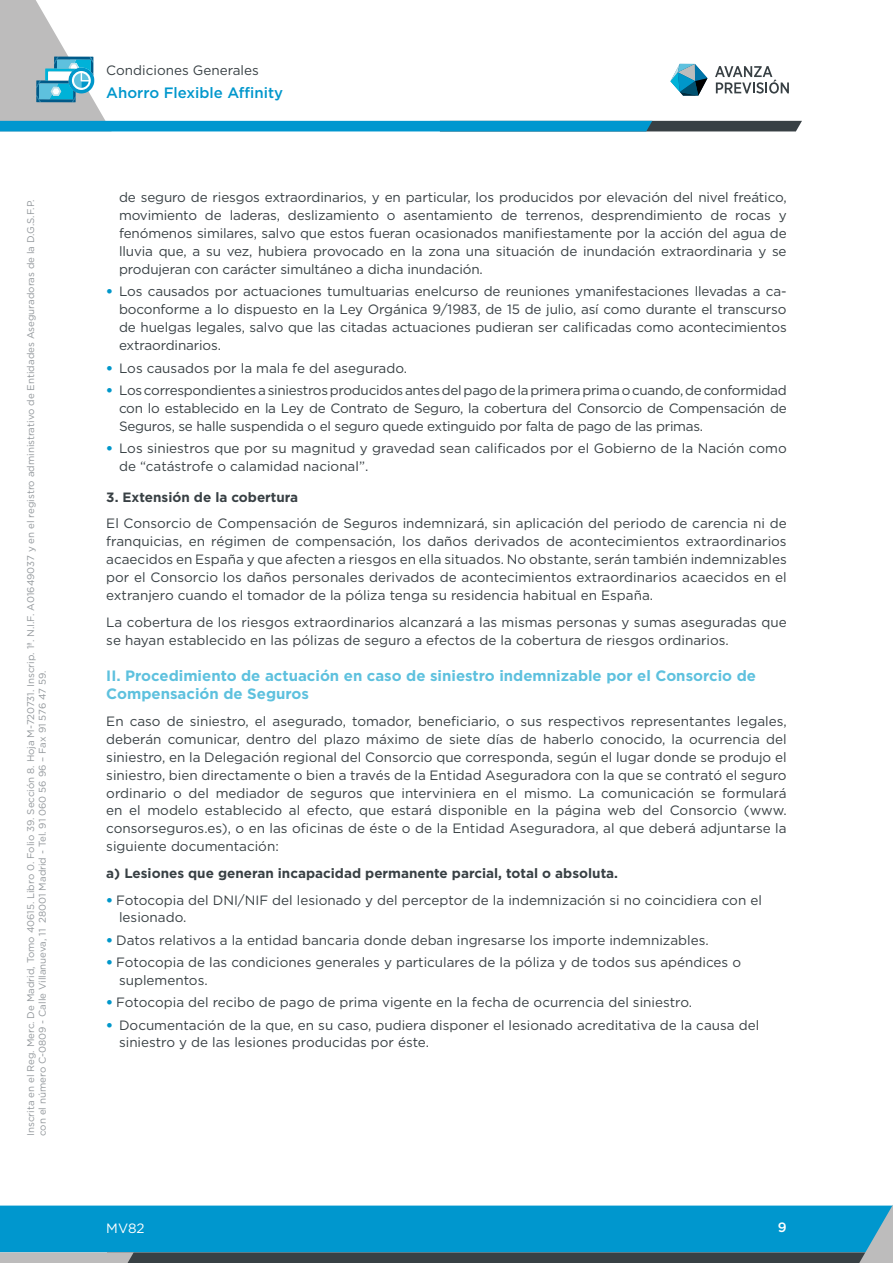
<style>
.page{position:relative;width:893px;height:1263px;background:#fff}
.page>*{position:absolute;margin:0;border:0;box-sizing:border-box;transform-origin:0 0}
.t1{font:700 15px/18px "Gotham";color:#5ec1de}
.t2{font:500 15px "Gotham";color:#0097cc}
.t3{font:13.5px/18px "Gotham";color:#384044;text-align:justify}
.t4{font:700 13.5px "Gotham";color:#384044}
.t5{font:13.5px "Gotham";color:#fff}
.t6{font:500 13.5px "Gotham";color:#fff}
.t7{font:9.75px/11.7px "Gotham";color:#92979b}
.s1{font-weight:900;color:#0097ca}
</style>
<div class="page">
<svg style="left:0;top:1205px;width:893px;height:58px;background:#148db9"></svg>
<svg style="left:0;top:0;width:802px;height:131px"></svg>
<p class="t3" style="left:106px;top:61px;width:154px">Condiciones Generales</p>
<p class="t2" style="left:106px;top:83px;width:178px">Ahorro Flexible Affinity</p>
<p class="t7" style="left:25px;top:1136px;width:938px;rotate:-90deg">Inscrita en el Reg. Merc. De Madrid, Tomo 40615. Libro 0. Folio 39. Sección 8. Hoja M-720731. Inscrip. 1ª. N.I.F. A01649037 y en el registro administrativo de Entidades Aseguradoras de la D.G.S.F.P. con el número C-0809 - Calle Villanueva, 11 28001 Madrid - Tel. 91 060 56 96 – Fax 91 576 47 59.</p>
<p class="t3" style="left:119px;top:188px;width:669px">de seguro de riesgos extraordinarios, y en particular, los producidos por elevación del nivel freático, movimiento de laderas, deslizamiento o asentamiento de terrenos, desprendimiento de rocas y fenómenos similares, salvo que estos fueran ocasionados manifiestamente por la acción del agua de lluvia que, a su vez, hubiera provocado en la zona una situación de inundación extraordinaria y se produjeran con carácter simultáneo a dicha inundación.</p>
<p class="t3" style="left:119px;top:282px;width:669px;text-indent:-13px"><span class="s1">•</span> Los causados por actuaciones tumultuarias enelcurso de reuniones ymanifestaciones llevadas a ca&shy;boconforme a lo dispuesto en la Ley Orgánica 9/1983, de 15 de julio, así como durante el transcurso de huelgas legales, salvo que las citadas actuaciones pudieran ser calificadas como acontecimientos extraordinarios.</p>
<p class="t3" style="left:106px;top:359px;width:302px"><span class="s1">•</span> Los causados por la mala fe del asegurado.</p>
<p class="t3" style="left:119px;top:381px;width:669px;text-indent:-13px"><span class="s1">•</span> Los correspondientes a siniestros producidos antes del pago de la primera prima o cuando, de conformidad con lo establecido en la Ley de Contrato de Seguro, la cobertura del Consorcio de Compensación de Seguros, se halle suspendida o el seguro quede extinguido por falta de pago de las primas.</p>
<p class="t3" style="left:119px;top:439px;width:669px;text-indent:-13px"><span class="s1">•</span> Los siniestros que por su magnitud y gravedad sean calificados por el Gobierno de la Nación como de “catástrofe o calamidad nacional”.</p>
<p class="t4" style="left:106px;top:488px;width:193px">3. Extensión de la cobertura</p>
<p class="t3" style="left:106px;top:514px;width:682px">El Consorcio de Compensación de Seguros indemnizará, sin aplicación del periodo de carencia ni de franquicias, en régimen de compensación, los daños derivados de acontecimientos extraordinarios acaecidos en España y que afecten a riesgos en ella situados. No obstante, serán también indemnizables por el Consorcio los daños personales derivados de acontecimientos extraordinarios acaecidos en el extranjero cuando el tomador de la póliza tenga su residencia habitual en España.</p>
<p class="t3" style="left:106px;top:613px;width:682px">La cobertura de los riesgos extraordinarios alcanzará a las mismas personas y sumas aseguradas que se hayan establecido en las pólizas de seguro a efectos de la cobertura de riesgos ordinarios.</p>
<p class="t1" style="left:106px;top:667px;width:651px">II. Procedimiento de actuación en caso de siniestro indemnizable por el Consorcio de<br>Compensación de Seguros</p>
<p class="t3" style="left:106px;top:711px;width:682px">En caso de siniestro, el asegurado, tomador, beneficiario, o sus respectivos representantes legales, deberán comunicar, dentro del plazo máximo de siete días de haberlo conocido, la ocurrencia del siniestro, en la Delegación regional del Consorcio que corresponda, según el lugar donde se produjo el siniestro, bien directamente o bien a través de la Entidad Aseguradora con la que se contrató el seguro ordinario o del mediador de seguros que interviniera en el mismo. La comunicación se formulará en el modelo establecido al efecto, que estará disponible en la página web del Consorcio (www. consorseguros.es), o en las oficinas de éste o de la Entidad Aseguradora, al que deberá adjuntarse la siguiente documentación:</p>
<p class="t4" style="left:106px;top:864px;width:513px">a) Lesiones que generan incapacidad permanente parcial, total o absoluta.</p>
<p class="t3" style="left:119px;top:890px;width:644px;text-indent:-13px"><span class="s1">•</span> Fotocopia del DNI/NIF del lesionado y del perceptor de la indemnización si no coincidiera con el lesionado.</p>
<p class="t3" style="left:106px;top:931px;width:604px"><span class="s1">•</span> Datos relativos a la entidad bancaria donde deban ingresarse los importe indemnizables.</p>
<p class="t3" style="left:119px;top:953px;width:623px;text-indent:-13px"><span class="s1">•</span> Fotocopia de las condiciones generales y particulares de la póliza y de todos sus apéndices o suplementos.</p>
<p class="t3" style="left:106px;top:993px;width:587px"><span class="s1">•</span> Fotocopia del recibo de pago de prima vigente en la fecha de ocurrencia del siniestro.</p>
<p class="t3" style="left:119px;top:1015px;width:642px;text-indent:-13px"><span class="s1">•</span> Documentación de la que, en su caso, pudiera disponer el lesionado acreditativa de la causa del siniestro y de las lesiones producidas por éste.</p>
<p class="t5" style="left:106px;top:1219px;width:40px">MV82</p>
<p class="t6" style="left:778px;top:1218px;width:10px">9</p>
</div>
